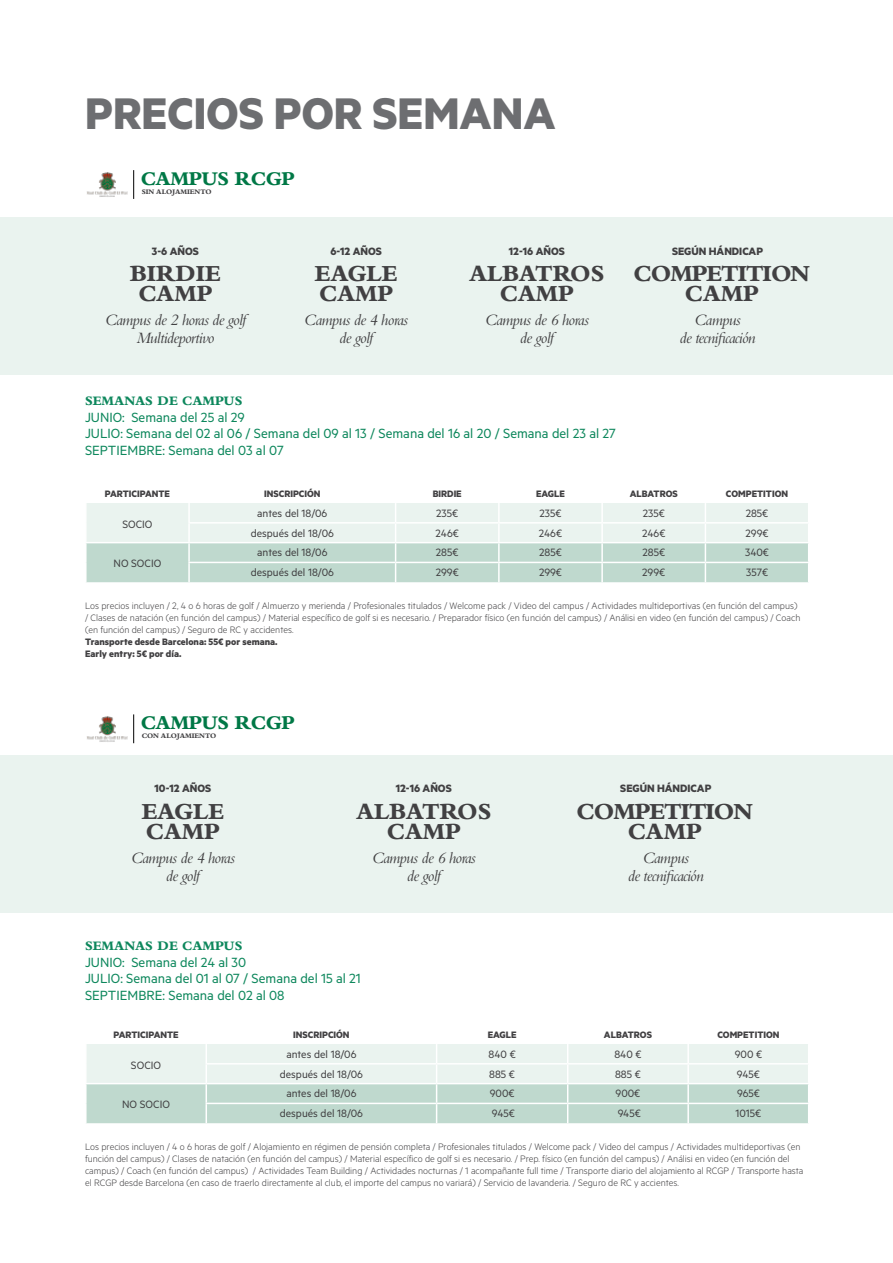
<style>
.page{position:relative;width:893px;height:1263px;background:#fff}
.page>*{position:absolute;margin:0;border:0;box-sizing:border-box;transform-origin:0 0}
.t1{font:700 49.8px "Metric";color:#6d6e71}
.t2{font:800 24px/19.5px "Bembo Std";letter-spacing:-.04em;color:#414042}
.t3{font:800 24px/19.5px "Bembo Std";letter-spacing:-.005em;color:#414042}
.t4{font:800 20.25px "Bembo Std";letter-spacing:-.02em;color:#007846}
.t5{font:italic 16.5px/18px "Bembo Std";letter-spacing:-.04em;color:#414042;text-align:center}
.t6{font:15px/16.5px "Metric";color:#0d875c}
.t7{font:800 13.5px "Bembo Std";color:#0d875c}
.t8{font:12px "Metric";color:#414042}
.t9{font:700 12px "Metric";color:#414042}
.t10{font:300 10.5px/12px "Metric";color:#414042}
.t11{font:700 10.5px/12px "Metric";color:#414042}
.t12{font:800 7.2px "Bembo Std";color:#414042}
</style>
<div class="page">
<div style="left:0;top:217px;width:893px;height:157px;background:#eaf3ef"></div>
<svg style="left:86px;top:503px;width:723px;height:79px;background:#d7e7e0"></svg>
<img style="left:87px;top:172px;width:41px;height:25px">
<svg style="left:133px;top:170px;width:1px;height:29px"></svg>
<div style="left:0;top:755px;width:893px;height:157px;background:#eaf3ef"></div>
<svg style="left:86px;top:1044px;width:723px;height:79px;background:#d7e7e0"></svg>
<img style="left:87px;top:716px;width:41px;height:26px">
<svg style="left:133px;top:714px;width:1px;height:29px"></svg>
<h1 class="t1" style="left:85px;top:83px;width:471px">PRECIOS POR SEMANA</h1>
<h3 class="t4" style="left:141px;top:167px;width:155px">CAMPUS RCGP</h3>
<p class="t12" style="left:142px;top:188px;width:71px">SIN ALOJAMIENTO</p>
<p class="t9" style="left:152px;top:244px;width:48px">3-6 años</p>
<p class="t9" style="left:330px;top:244px;width:53px">6-12 años</p>
<p class="t9" style="left:509px;top:244px;width:57px">12-16 años</p>
<p class="t9" style="left:672px;top:244px;width:93px">SEGÚN HÁNDICAP</p>
<h2 class="t2" style="left:138px;top:264px;width:71px;text-indent:-8px">BIRDIE<br>CAMP</h2>
<h2 class="t2" style="left:315px;top:264px;width:84px">EAGLE<br>CAMP</h2>
<h2 class="t3" style="left:500px;top:264px;width:106px;text-indent:-31px">ALBATROS<br>CAMP</h2>
<h3 class="t5" style="left:105px;top:311px;width:143px">Campus de 2 horas de golf<br>Multideportivo</h3>
<h3 class="t5" style="left:304px;top:311px;width:106px">Campus de 4 horas de golf</h3>
<h3 class="t5" style="left:485px;top:311px;width:106px">Campus de 6 horas de golf</h3>
<h3 class="t5" style="left:679px;top:311px;width:78px">Campus<br>de tecnificación</h3>
<h2 class="t2" style="left:685px;top:264px;width:127px;text-indent:-51px">COMPETITION<br>CAMP</h2>
<p class="t7" style="left:85px;top:393px;width:11px">SEMANAS</p>
<p class="t7" style="left:158px;top:393px;width:36px">DE CAMPUS</p>
<h3 class="t6" style="left:85px;top:408px;width:532px">JUNIO: Semana del 25 al 29<br>JULIO: Semana del 02 al 06 / Semana del 09 al 13 / Semana del 16 al 20 / Semana del 23 al 27<br>SEPTIEMBRE: Semana del 03 al 07</h3>
<p class="t11" style="left:105px;top:487px;width:67px">PARTICIPANTE</p>
<p class="t11" style="left:264px;top:487px;width:58px">INSCRIPCIÓN</p>
<p class="t11" style="left:433px;top:487px;width:31px">BIRDIE</p>
<p class="t11" style="left:536px;top:487px;width:30px">EAGLE</p>
<p class="t11" style="left:630px;top:487px;width:43px">ALBATROS</p>
<p class="t11" style="left:726px;top:487px;width:64px">COMPETITION</p>
<p class="t8" style="left:122px;top:517px;width:32px">socio</p>
<p class="t8" style="left:257px;top:506px;width:72px">antes del 18/06</p>
<p class="t8" style="left:436px;top:506px;width:24px">235€</p>
<p class="t8" style="left:539px;top:506px;width:24px">235€</p>
<p class="t8" style="left:643px;top:506px;width:24px">235€</p>
<p class="t8" style="left:746px;top:506px;width:24px">285€</p>
<p class="t8" style="left:251px;top:526px;width:85px">después del 18/06</p>
<p class="t8" style="left:436px;top:526px;width:25px">246€</p>
<p class="t8" style="left:539px;top:526px;width:25px">246€</p>
<p class="t8" style="left:642px;top:526px;width:25px">246€</p>
<p class="t8" style="left:746px;top:526px;width:24px">299€</p>
<p class="t8" style="left:114px;top:557px;width:25px">NO SOCIO</p>
<p class="t8" style="left:257px;top:546px;width:72px">antes del 18/06</p>
<p class="t8" style="left:436px;top:546px;width:24px">285€</p>
<p class="t8" style="left:539px;top:546px;width:24px">285€</p>
<p class="t8" style="left:642px;top:546px;width:24px">285€</p>
<p class="t8" style="left:745px;top:546px;width:25px">340€</p>
<p class="t8" style="left:251px;top:565px;width:85px">después del 18/06</p>
<p class="t8" style="left:436px;top:565px;width:24px">299€</p>
<p class="t8" style="left:539px;top:565px;width:24px">299€</p>
<p class="t8" style="left:642px;top:565px;width:24px">299€</p>
<p class="t8" style="left:746px;top:565px;width:24px">357€</p>
<p class="t10" style="left:85px;top:599px;width:717px">Los precios incluyen / 2, 4 o 6 horas de golf / Almuerzo y merienda / Profesionales titulados / Welcome pack / Video del campus / Actividades multideportivas (en función del campus) / Clases de natación (en función del campus) / Material específico de golf si es necesario. / Preparador físico (en función del campus) / Análisi en video (en función del campus) / Coach (en función del campus) / Seguro de RC y accidentes.</p>
<p class="t11" style="left:85px;top:635px;width:194px">Transporte desde Barcelona: 55€ por semana.<br>Early entry: 5€ por día.</p>
<h3 class="t4" style="left:141px;top:711px;width:155px">CAMPUS RCGP</h3>
<p class="t12" style="left:142px;top:732px;width:76px">CON ALOJAMIENTO</p>
<p class="t9" style="left:154px;top:781px;width:58px">10-12 años</p>
<h2 class="t2" style="left:142px;top:802px;width:84px">EAGLE<br>CAMP</h2>
<h3 class="t5" style="left:131px;top:848px;width:106px">Campus de 4 horas de golf</h3>
<p class="t9" style="left:396px;top:781px;width:57px">12-16 años</p>
<h2 class="t3" style="left:387px;top:802px;width:106px;text-indent:-31px">ALBATROS<br>CAMP</h2>
<h3 class="t5" style="left:372px;top:848px;width:106px">Campus de 6 horas de golf</h3>
<p class="t7" style="left:85px;top:938px;width:11px">SEMANAS</p>
<p class="t7" style="left:158px;top:938px;width:36px">DE CAMPUS</p>
<h3 class="t6" style="left:85px;top:953px;width:277px">JUNIO: Semana del 24 al 30<br>JULIO: Semana del 01 al 07 / Semana del 15 al 21<br>SEPTIEMBRE: Semana del 02 al 08</h3>
<p class="t9" style="left:620px;top:781px;width:93px">SEGÚN HÁNDICAP</p>
<h2 class="t2" style="left:628px;top:802px;width:127px;text-indent:-51px">COMPETITION<br>CAMP</h2>
<h3 class="t5" style="left:628px;top:848px;width:78px">Campus<br>de tecnificación</h3>
<p class="t11" style="left:113px;top:1028px;width:67px">PARTICIPANTE</p>
<p class="t11" style="left:293px;top:1028px;width:58px">INSCRIPCIÓN</p>
<p class="t11" style="left:488px;top:1028px;width:30px">EAGLE</p>
<p class="t11" style="left:604px;top:1028px;width:43px">ALBATROS</p>
<p class="t11" style="left:717px;top:1028px;width:64px">COMPETITION</p>
<p class="t8" style="left:131px;top:1058px;width:32px">socio</p>
<p class="t8" style="left:286px;top:1047px;width:72px">antes del 18/06</p>
<p class="t8" style="left:489px;top:1047px;width:29px">840 €</p>
<p class="t8" style="left:614px;top:1047px;width:29px">840 €</p>
<p class="t8" style="left:735px;top:1047px;width:29px">900 €</p>
<p class="t8" style="left:280px;top:1067px;width:85px">después del 18/06</p>
<p class="t8" style="left:489px;top:1067px;width:27px">885 €</p>
<p class="t8" style="left:615px;top:1067px;width:27px">885 €</p>
<p class="t8" style="left:737px;top:1067px;width:25px">945€</p>
<p class="t8" style="left:286px;top:1087px;width:72px">antes del 18/06</p>
<p class="t8" style="left:490px;top:1087px;width:26px">900€</p>
<p class="t8" style="left:616px;top:1087px;width:26px">900€</p>
<p class="t8" style="left:737px;top:1087px;width:24px">965€</p>
<p class="t8" style="left:280px;top:1106px;width:85px">después del 18/06</p>
<p class="t8" style="left:492px;top:1106px;width:25px">945€</p>
<p class="t8" style="left:618px;top:1106px;width:25px">945€</p>
<p class="t8" style="left:735px;top:1106px;width:27px">1015€</p>
<p class="t10" style="left:85px;top:1140px;width:720px">Los precios incluyen / 4 o 6 horas de golf / Alojamiento en régimen de pensión completa / Profesionales titulados / Welcome pack / Video del campus / Actividades multideportivas (en función del campus) / Clases de natación (en función del campus) / Material específico de golf si es necesario. / Prep. físico (en función del campus) / Análisi en video (en función del campus) / Coach (en función del campus) / Actividades Team Building / Actividades nocturnas / 1 acompañante full time / Transporte diario del alojamiento al RCGP / Transporte hasta el RCGP desde Barcelona (en caso de traerlo directamente al club, el importe del campus no variará) / Servicio de lavanderia. / Seguro de RC y accientes.</p>
<p class="t8" style="left:122px;top:1098px;width:25px">NO SOCIO</p>
</div>
